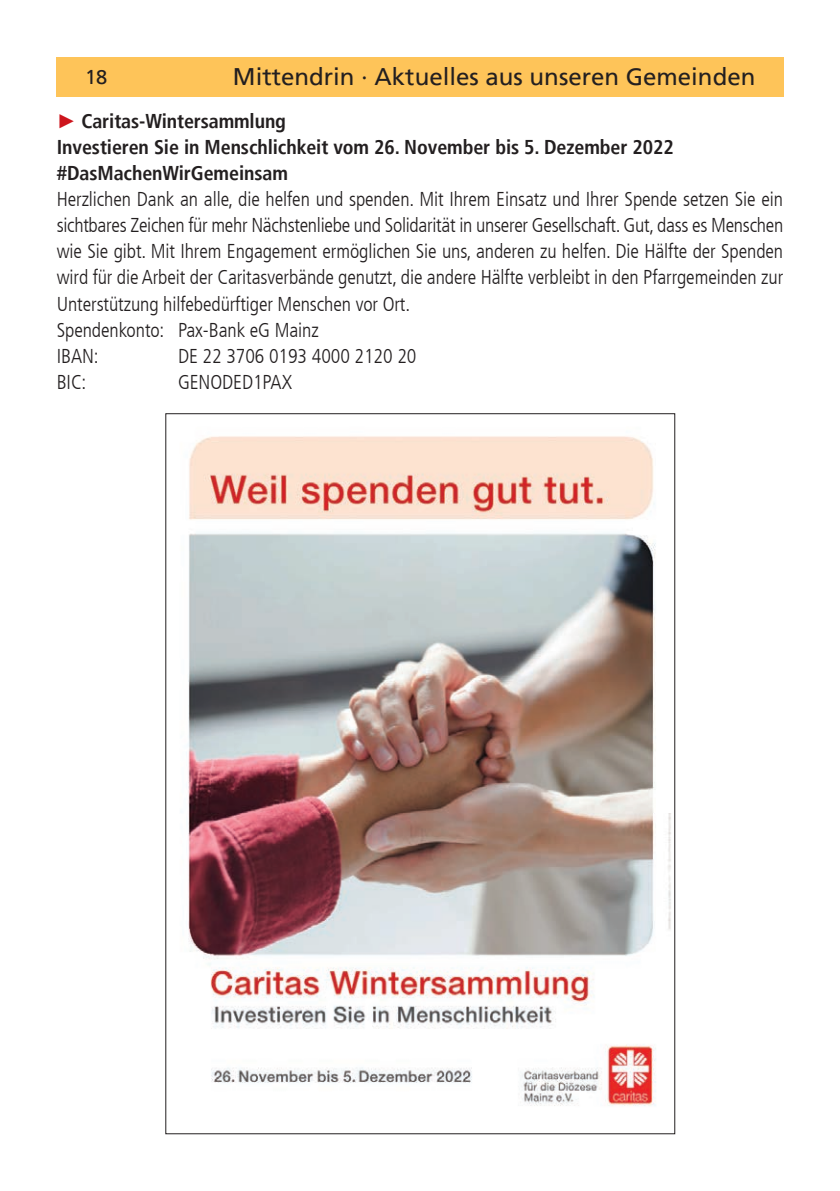
<style>
.page{position:relative;width:840px;height:1191px;background:#fff}
.page>*{position:absolute;margin:0;border:0;box-sizing:border-box;transform-origin:0 0}
.t1{font:24px "Frutiger LT";color:#231f20}
.t2{font:300 condensed 20px/26px "Frutiger LT";letter-spacing:-.005em;color:#231f20;text-align:justify}
.t3{font:700 condensed 20px "Frutiger LT";letter-spacing:-.005em;color:#231f20}
.t4{font:20px "Frutiger LT";color:#231f20}
.s1{font-family:"Arial";font-weight:400;font-stretch:normal;color:#cd151d}
</style>
<div class="page">
<div style="left:57px;top:57px;width:726px;height:39px;background:#fec459"></div>
<img style="left:186px;top:436px;width:485px;height:670px">
<p class="t4" style="left:85px;top:66px;width:24px">18</p>
<p class="t1" style="left:233px;top:62px;width:523px">Mittendrin · Aktuelles aus unseren Gemeinden</p>
<p class="t3" style="left:57px;top:110px;width:231px"><span class="s1">►</span> Caritas-Wintersammlung</p>
<p class="t3" style="left:57px;top:136px;width:618px">Investieren Sie in Menschlichkeit vom 26. November bis 5. Dezember 2022</p>
<p class="t3" style="left:57px;top:162px;width:232px">#DasMachenWirGemeinsam</p>
<p class="t2" style="left:57px;top:187px;width:727px">Herzlichen Dank an alle, die helfen und spenden. Mit Ihrem Einsatz und Ihrer Spende setzen Sie ein sichtbares Zeichen für mehr Nächstenliebe und Solidarität in unserer Gesellschaft. Gut, dass es Menschen wie Sie gibt. Mit Ihrem Engagement ermöglichen Sie uns, anderen zu helfen. Die Hälfte der Spenden wird für die Arbeit der Caritasverbände genutzt, die andere Hälfte verbleibt in den Pfarrgemeinden zur Unterstützung hilfebedürftiger Menschen vor Ort.</p>
<p class="t2" style="left:57px;top:317px;width:263px">Spendenkonto: Pax-Bank eG Mainz</p>
<p class="t2" style="left:57px;top:343px;width:43px">IBAN:</p>
<p class="t2" style="left:178px;top:343px;width:240px">DE 22 3706 0193 4000 2120 20</p>
<p class="t2" style="left:57px;top:369px;width:31px">BIC:</p>
<p class="t2" style="left:178px;top:369px;width:115px">GENODED1PAX</p>
</div>
